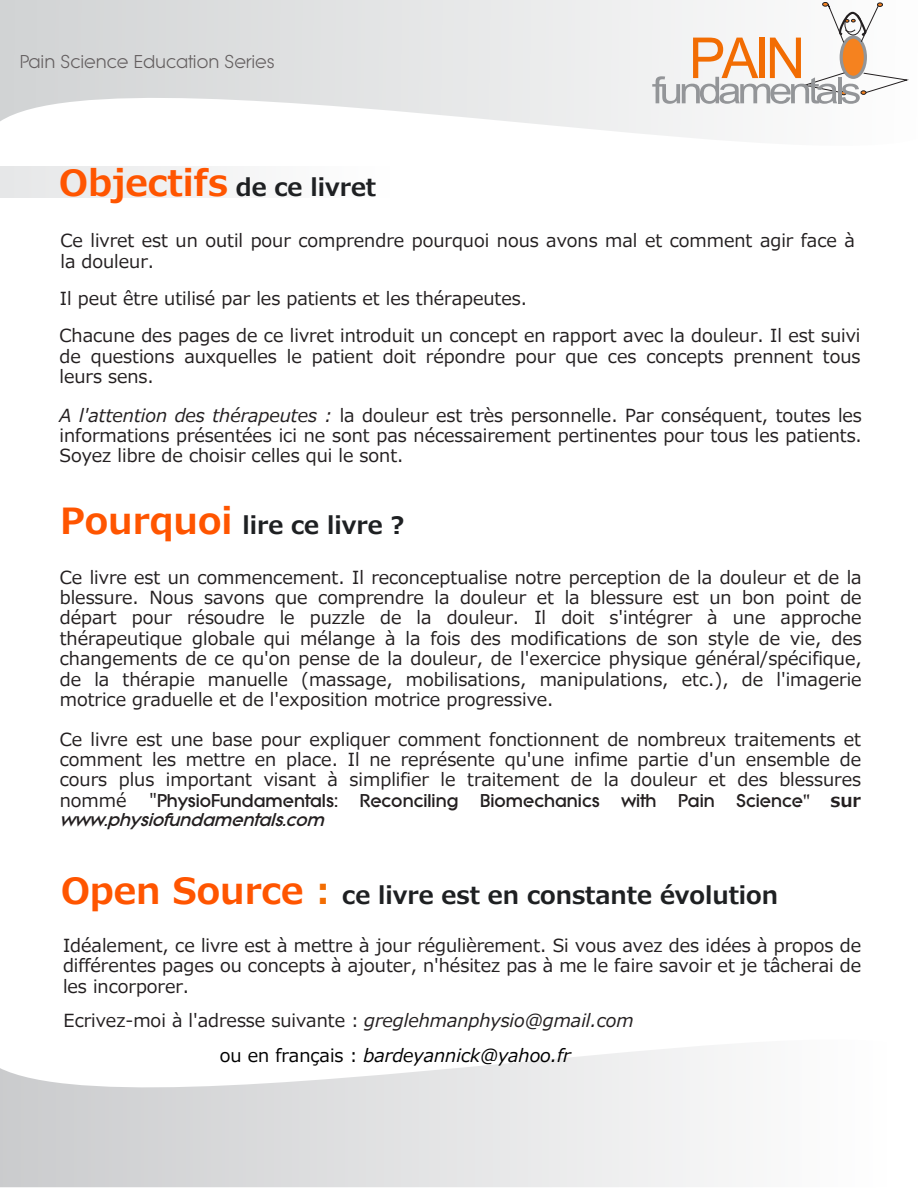
<style>
.page{position:relative;width:918px;height:1188px;background:#fff}
.page>*{position:absolute;margin:0;border:0;box-sizing:border-box;transform-origin:0 0}
.t1{font:86.7px "Browallia New";color:#f26d03}
.t2{font:56.85px "Browallia New";letter-spacing:-.065em;color:#939598;scale:1.15 1}
.t3{font:700 24px "Meiryo";color:#1e2022}
.t4{font:18px/20.4px "Meiryo";color:#231f20}
.t5{font:18px/19.2px "Beatnik SF Bold";color:#231f20}
.t6{font:18px "Beatnik SF";color:#635e5f}
.s1{font-size:36px;color:#f50}
.s2{font-style:italic}
.s3{font-family:"Meiryo"}
.s4{font-family:"Minion Pro";font-weight:700}
.s5{font-family:"Meiryo";font-weight:700}
.s6{font-size:36px;color:#f26d03}
.s7{color:#000}
.s8{font-style:italic;color:#000}
</style>
<div class="page">
<svg style="left:0;top:0;width:867px;height:167px"></svg>
<div style="left:840px;top:35px;width:27px;height:44px;background:#f5821f;border:3px solid #939598;border-radius:50%"></div>
<svg style="left:822px;top:2px;width:61px;height:42px"></svg>
<svg style="left:861px;top:72px;width:48px;height:23px"></svg>
<svg style="left:801px;top:72px;width:46px;height:23px"></svg>
<div style="left:0;top:167px;width:391px;height:31px;background:#f2f3f3"></div>
<svg style="left:0;top:1045px;width:718px;height:142px"></svg>
<p class="t6" style="left:20px;top:52px;width:256px">Pain Science Education Series</p>
<h1 class="t1" style="left:689px;top:5px;width:118px">PAIN</h1>
<h2 class="t2" style="left:652px;top:56px;width:184px">fundamentals</h2>
<h3 class="t3" style="left:59px;top:170px;width:318px"><span class="s1">Objectifs</span> de ce livret</h3>
<p class="t4" style="left:60px;top:230px;width:796px;line-height:21.6px">Ce livret est un outil pour comprendre pourquoi nous avons mal et comment agir face à la douleur.</p>
<p class="t4" style="left:59px;top:281px;width:803px;line-height:36.9px">Il peut être utilisé par les patients et les thérapeutes.<br>Chacune des pages de ce livret introduit un concept en rapport avec la douleur. Il est suivi</p>
<p class="t4" style="left:59px;top:347px;width:803px">de questions auxquelles le patient doit répondre pour que ces concepts prennent tous leurs sens.</p>
<p class="t4" style="left:60px;top:406px;width:804px;text-align:justify"><span class="s2">A l'attention des thérapeutes :</span> la douleur est très personnelle. Par conséquent, toutes les informations présentées ici ne sont pas nécessairement pertinentes pour tous les patients.<br>Soyez libre de choisir celles qui le sont.</p>
<h3 class="t3" style="left:60px;top:508px;width:346px"><span class="s1">Pourquoi</span> lire ce livre ?</h3>
<p class="t4" style="left:60px;top:568px;width:803px;text-align:justify">Ce livre est un commencement. Il reconceptualise notre perception de la douleur et de la blessure. Nous savons que comprendre la douleur et la blessure est un bon point de départ pour résoudre le puzzle de la douleur. Il doit s'intégrer à une approche thérapeutique globale qui mélange à la fois des modifications de son style de vie, des changements de ce qu'on pense de la douleur, de l'exercice physique général/spécifique, de la thérapie manuelle (massage, mobilisations, manipulations, etc.), de l'imagerie motrice graduelle et de l'exposition motrice progressive.</p>
<p class="t4" style="left:60px;top:730px;width:803px;text-align:justify">Ce livre est une base pour expliquer comment fonctionnent de nombreux traitements et comment les mettre en place. Il ne représente qu'une infime partie d'un ensemble de cours plus important visant à simplifier le traitement de la douleur et des blessures nommé</p>
<p class="t5" style="left:60px;top:792px;width:803px;text-indent:89px"><span class="s3">"</span>PhysioFundamentals: Reconciling Biomechanics with Pain Science<span class="s4">"</span> <span class="s5">sur </span><span class="s2">www.physiofundamentals.com</span></p>
<h3 class="t3" style="left:61px;top:879px;width:719px"><span class="s1">Open Source</span> <span class="s6">:</span> ce livre est en constante évolution</h3>
<p class="t4" style="left:63px;top:936px;width:800px;text-align:justify">Idéalement, ce livre est à mettre à jour régulièrement. Si vous avez des idées à propos de différentes pages ou concepts à ajouter, n'hésitez pas à me le faire savoir et je tâcherai de les incorporer.</p>
<p class="t4" style="left:220px;top:1004px;width:415px;line-height:35.1px;text-indent:-156px">Ecrivez-moi à l'adresse suivante : <span class="s2">greglehmanphysio@gmail.com </span><span class="s7">ou en français :</span> <span class="s8">bardeyannick@yahoo.fr</span></p>
</div>
